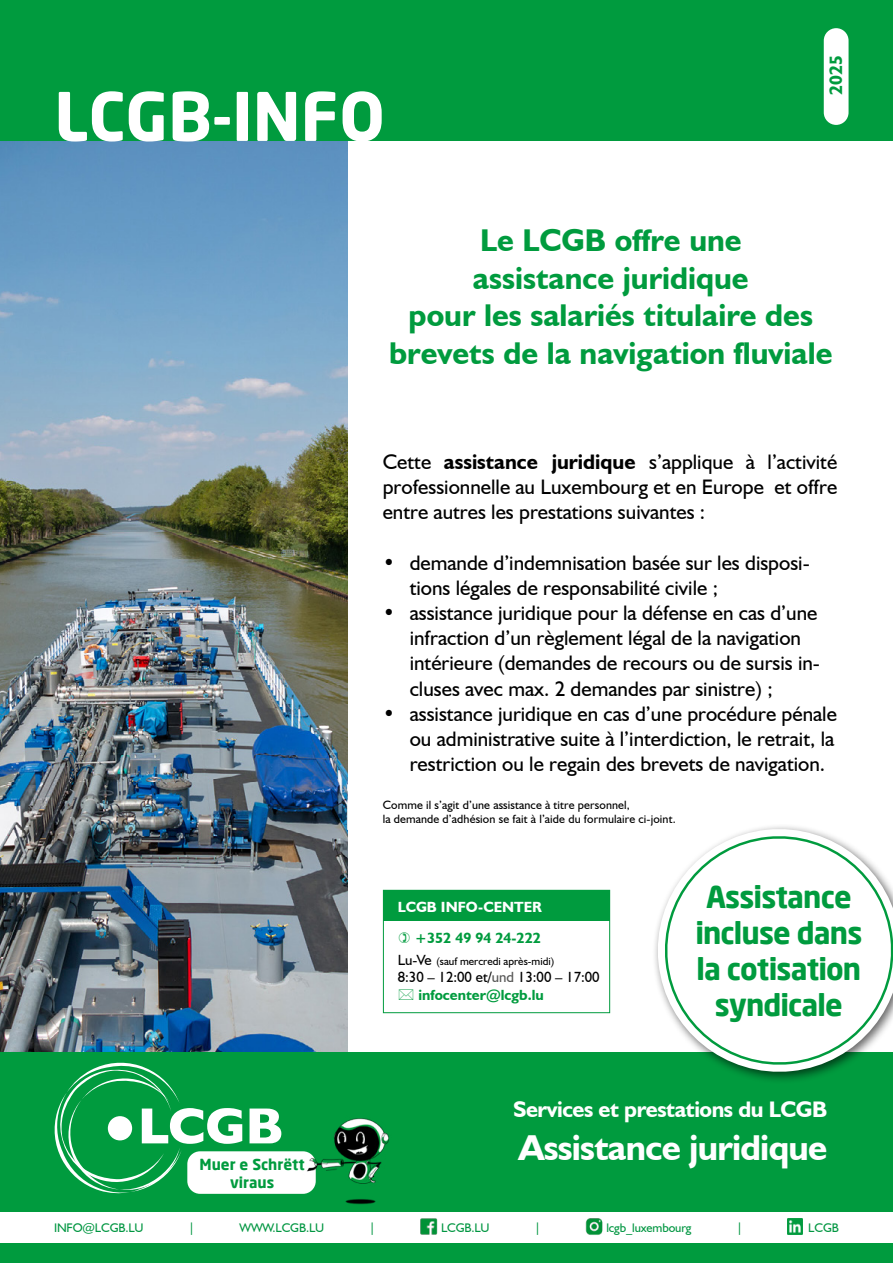
<style>
.page{position:relative;width:893px;height:1263px;background:#fff}
.page>*{position:absolute;margin:0;border:0;box-sizing:border-box;transform-origin:0 0}
.t1{font:700 66px "Neo Sans";color:#fff}
.t2{font:700 36px "Humanist 521 BT";letter-spacing:-.02em;color:#fff}
.t3{font:700 31.5px/37.8px "Humanist 521 BT";color:#009b3e;text-align:center}
.t4{font:700 30px/36px "Neo Sans";letter-spacing:-.03em;color:#009b3e;text-align:center}
.t5{font:700 22.5px "Humanist 521 BT";letter-spacing:-.02em;color:#fff}
.t6{font:21px/25.2px "Humanist 521 BT";color:#000}
.t7{font:700 18px "Humanist 521 BT";color:#009b3e}
.t8{font:700 15px/18px "Neo Sans";color:#009b3e;text-align:center}
.t9{font:14.7px/17.7px "Humanist 521 BT";color:#000}
.t10{font:700 14.7px "Humanist 521 BT";color:#fff}
.t11{font:700 14.7px "Humanist 521 BT";color:#009b3e}
.t12{font:12.45px "Humanist 521 BT";letter-spacing:-.01em;color:#009641}
.t13{font:12px/14.4px "Humanist 521 BT";letter-spacing:.01em;color:#000}
.t14{font:11.1px "Humanist 521 BT";color:#000}
.s1{font-weight:700}
.s2{font-size:14.7px}
.s3{color:#575756}
.s4{font-weight:700;color:#009b3e}
</style>
<div class="page">
<img style="left:0;top:140px;width:347px;height:912px">
<div style="left:0;top:1052px;width:893px;height:211px;background:#009b3e"></div>
<div style="left:0;top:1212px;width:893px;height:30px;background:#fff"></div>
<div style="left:0;top:0;width:893px;height:140px;background:#009b3e"></div>
<div style="left:824px;top:28px;width:24px;height:97px;background:#fff;border-radius:12px"></div>
<svg style="left:655px;top:826px;width:179px;height:252px"></svg>
<svg style="left:660px;top:831px;width:233px;height:238px"></svg>
<svg style="left:54px;top:1062px;width:188px;height:132px"></svg>
<svg style="left:250px;top:1108px;width:31px;height:35px"></svg>
<div style="left:187px;top:1151px;width:129px;height:43px;background:#fff;border-radius:13px"></div>
<img style="left:302px;top:1118px;width:87px;height:87px">
<div style="left:383px;top:890px;width:226px;height:30px;background:#009b3e"></div>
<div style="left:383px;top:890px;width:227px;height:123px;border:1px solid #009b3e"></div>
<img style="left:420px;top:1218px;width:18px;height:17px">
<img style="left:586px;top:1218px;width:17px;height:17px">
<img style="left:788px;top:1219px;width:15px;height:15px">
<h1 class="t1" style="left:54px;top:74px;width:332px">LCGB-INFO</h1>
<p class="t7" style="left:825px;top:95px;width:41px;rotate:-90deg">2025</p>
<h3 class="t3" style="left:389px;top:220px;width:445px">Le LCGB offre une<br>assistance juridique<br>pour les salariés titulaire des brevets de la navigation fluviale</h3>
<p class="t6" style="left:383px;top:449px;width:456px;text-align:justify">Cette <span class="s1">assistance juridique</span> s’applique à l’activité professionnelle au Luxembourg et en Europe et offre entre autres les prestations suivantes :</p>
<p class="t6" style="left:410px;top:549px;width:402px;text-indent:-27px">• demande d’indemnisation basée sur les disposi&shy;tions légales de responsabilité civile ;</p>
<p class="t6" style="left:410px;top:600px;width:412px;text-indent:-27px">• assistance juridique pour la défense en cas d’une infraction d’un règlement légal de la navigation intérieure (demandes de recours ou de sursis in&shy;cluses avec max. 2 demandes par sinistre) ;</p>
<p class="t6" style="left:410px;top:701px;width:429px;text-indent:-27px">• assistance juridique en cas d’une procédure pénale ou administrative suite à l’interdiction, le retrait, la restriction ou le regain des brevets de navigation.</p>
<p class="t13" style="left:383px;top:797px;width:294px">Comme il s’agit d’une assistance à titre personnel,<br>la demande d’adhésion se fait à l’aide du formulaire ci-joint.</p>
<p class="t8" style="left:199px;top:1154px;width:107px">Muer e Schrëtt viraus</p>
<p class="t10" style="left:398px;top:897px;width:146px">LCGB INFO-CENTER</p>
<p class="t11" style="left:415px;top:928px;width:127px">+352 49 94 24-222</p>
<p class="t14" style="left:398px;top:954px;width:158px"><span class="s2">Lu-Ve</span> (sauf mercredi après-midi)</p>
<p class="t9" style="left:418px;top:968px;width:183px;text-indent:-21px">8:30 – 12:00 et/<span class="s3">und</span> 13:00 – 17:00 <span class="s4">infocenter@lcgb.lu</span></p>
<h3 class="t4" style="left:695px;top:878px;width:169px">Assistance incluse dans la cotisation syndicale</h3>
<p class="t5" style="left:513px;top:1095px;width:316px">Services et prestations du LCGB</p>
<h2 class="t2" style="left:518px;top:1125px;width:310px">Assistance juridique</h2>
<p class="t12" style="left:54px;top:1220px;width:91px">INFO@LCGB.LU</p>
<p class="t12" style="left:188px;top:1220px;width:8px">|</p>
<p class="t12" style="left:240px;top:1220px;width:86px">WWW.LCGB.LU</p>
<p class="t12" style="left:369px;top:1220px;width:8px">|</p>
<p class="t12" style="left:441px;top:1220px;width:50px">LCGB.LU</p>
<p class="t12" style="left:534px;top:1220px;width:8px">|</p>
<p class="t12" style="left:606px;top:1220px;width:87px">lcgb_luxembourg</p>
<p class="t12" style="left:736px;top:1220px;width:8px">|</p>
<p class="t12" style="left:808px;top:1220px;width:32px">LCGB</p>
</div>
